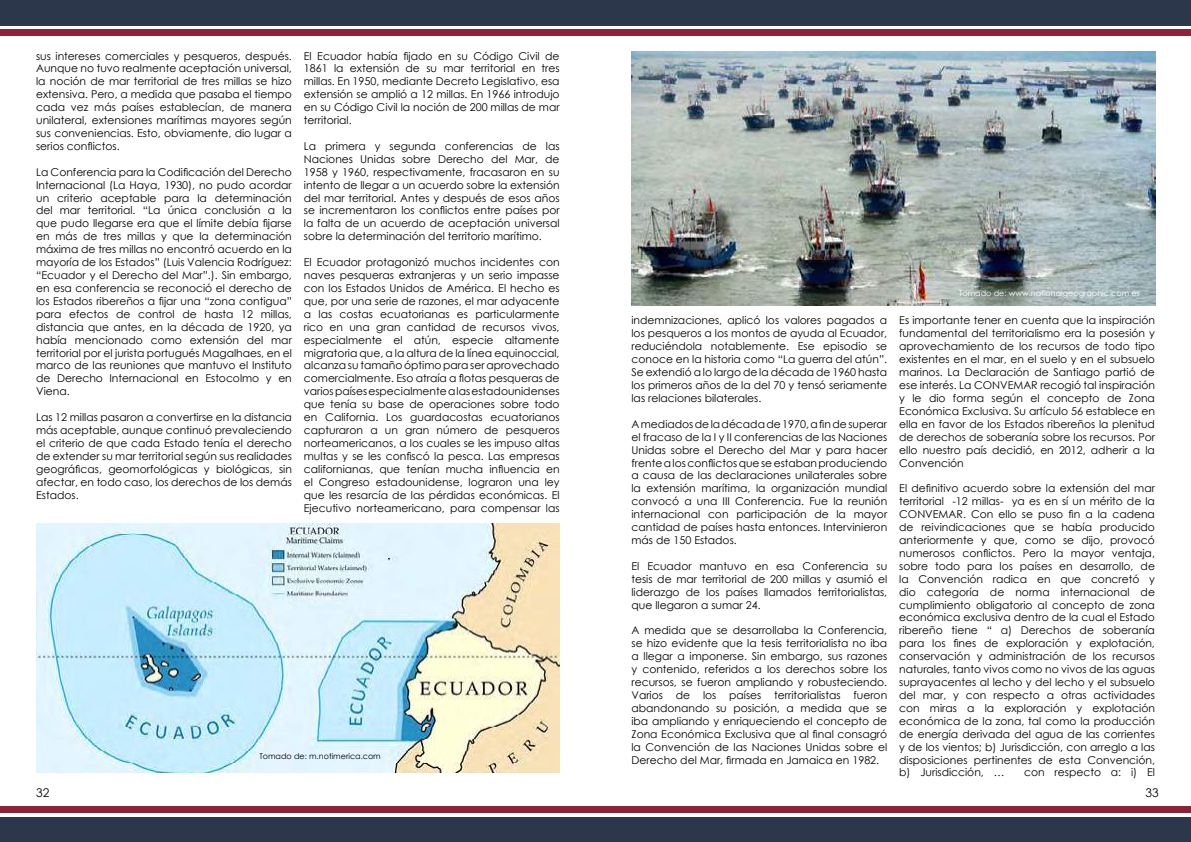
<style>
.page{position:relative;width:1191px;height:842px;background:#fff}
.page>*{position:absolute;margin:0;border:0;box-sizing:border-box;transform-origin:0 0}
.t1{font:12px "Century Gothic";color:#000}
.t2{font:10.8px/12.9px "Century Gothic";color:#000;text-align:justify}
.t3{font:8px "Century Gothic";color:#fff}
.t4{font:8px "Century Gothic";color:#000}
</style>
<div class="page">
<div style="left:0;top:0;width:596px;height:25px;background:#2c374b"></div>
<div style="left:596px;top:0;width:595px;height:25px;background:#2c374b"></div>
<div style="left:0;top:817px;width:597px;height:25px;background:#2c374b"></div>
<div style="left:596px;top:817px;width:595px;height:25px;background:#2c374b"></div>
<div style="left:0;top:30px;width:597px;height:6px;background:#902139"></div>
<div style="left:596px;top:30px;width:595px;height:6px;background:#902139"></div>
<div style="left:0;top:806px;width:596px;height:6px;background:#902139"></div>
<div style="left:596px;top:806px;width:595px;height:6px;background:#902139"></div>
<img style="left:36px;top:524px;width:523px;height:249px">
<img style="left:632px;top:51px;width:523px;height:254px">
<p class="t2" style="left:36px;top:49px;width:257px">sus intereses comerciales y pesqueros, después.<br>Aunque no tuvo realmente aceptación universal, la noción de mar territorial de tres millas se hizo extensiva. Pero, a medida que pasaba el tiempo cada vez más países establecían, de manera unilateral, extensiones marítimas mayores según sus conveniencias. Esto, obviamente, dio lugar a serios conflictos.</p>
<p class="t2" style="left:36px;top:165px;width:257px">La Conferencia para la Codificación del Derecho Internacional (La Haya, 1930), no pudo acordar un criterio aceptable para la determinación del mar territorial. “La única conclusión a la que pudo llegarse era que el límite debía fijarse en más de tres millas y que la determinación máxima de tres millas no encontró acuerdo en la mayoría de los Estados” (Luis Valencia Rodríguez: “Ecuador y el Derecho del Mar”.). Sin embargo, en esa conferencia se reconoció el derecho de los Estados ribereños a fijar una “zona contigua” para efectos de control de hasta 12 millas, distancia que antes, en la década de 1920, ya había mencionado como extensión del mar territorial por el jurista portugués Magalhaes, en el marco de las reuniones que mantuvo el Instituto de Derecho Internacional en Estocolmo y en Viena.</p>
<p class="t2" style="left:36px;top:411px;width:257px">Las 12 millas pasaron a convertirse en la distancia más aceptable, aunque continuó prevaleciendo el criterio de que cada Estado tenía el derecho de extender su mar territorial según sus realidades geográficas, geomorfológicas y biológicas, sin afectar, en todo caso, los derechos de los demás Estados.</p>
<p class="t2" style="left:304px;top:49px;width:257px">El Ecuador había fijado en su Código Civil de 1861 la extensión de su mar territorial en tres millas. En 1950, mediante Decreto Legislativo, esa extensión se amplió a 12 millas. En 1966 introdujo en su Código Civil la noción de 200 millas de mar territorial.</p>
<p class="t2" style="left:304px;top:139px;width:257px">La primera y segunda conferencias de las Naciones Unidas sobre Derecho del Mar, de 1958 y 1960, respectivamente, fracasaron en su intento de llegar a un acuerdo sobre la extensión del mar territorial. Antes y después de esos años se incrementaron los conflictos entre países por la falta de un acuerdo de aceptación universal sobre la determinación del territorio marítimo.</p>
<p class="t2" style="left:304px;top:256px;width:257px">El Ecuador protagonizó muchos incidentes con naves pesqueras extranjeras y un serio impasse con los Estados Unidos de América. El hecho es que, por una serie de razones, el mar adyacente a las costas ecuatorianas es particularmente rico en una gran cantidad de recursos vivos, especialmente el atún, especie altamente migratoria que, a la altura de la línea equinoccial, alcanza su tamaño óptimo para ser aprovechado comercialmente. Eso atraía a flotas pesqueras de varios países especialmente a las estadounidenses que tenía su base de operaciones sobre todo en California. Los guardacostas ecuatorianos capturaron a un gran número de pesqueros norteamericanos, a los cuales se les impuso altas multas y se les confiscó la pesca. Las empresas californianas, que tenían mucha influencia en el Congreso estadounidense, lograron una ley que les resarcía de las pérdidas económicas. El Ejecutivo norteamericano, para compensar las</p>
<p class="t4" style="left:259px;top:751px;width:123px">Tomado de: m.notimerica.com</p>
<p class="t2" style="left:631px;top:314px;width:257px">indemnizaciones, aplicó los valores pagados a los pesqueros a los montos de ayuda al Ecuador, reduciéndola notablemente. Ese episodio se conoce en la historia como “La guerra del atún”.<br>Se extendió a lo largo de la década de 1960 hasta los primeros años de la del 70 y tensó seriamente las relaciones bilaterales.</p>
<p class="t2" style="left:631px;top:417px;width:257px">A mediados de la década de 1970, a fin de superar el fracaso de la I y II conferencias de las Naciones Unidas sobre el Derecho del Mar y para hacer frente a los conflictos que se estaban produciendo a causa de las declaraciones unilaterales sobre la extensión marítima, la organización mundial convocó a una III Conferencia. Fue la reunión internacional con participación de la mayor cantidad de países hasta entonces. Intervinieron más de 150 Estados.</p>
<p class="t2" style="left:631px;top:559px;width:257px">El Ecuador mantuvo en esa Conferencia su tesis de mar territorial de 200 millas y asumió el liderazgo de los países llamados territorialistas, que llegaron a sumar 24.</p>
<p class="t2" style="left:631px;top:624px;width:257px">A medida que se desarrollaba la Conferencia, se hizo evidente que la tesis territorialista no iba a llegar a imponerse. Sin embargo, sus razones y contenido, referidos a los derechos sobre los recursos, se fueron ampliando y robusteciendo.<br>Varios de los países territorialistas fueron abandonando su posición, a medida que se iba ampliando y enriqueciendo el concepto de Zona Económica Exclusiva que al final consagró la Convención de las Naciones Unidas sobre el Derecho del Mar, firmada en Jamaica en 1982.</p>
<p class="t3" style="left:959px;top:287px;width:182px">Tomado de: www.nationalgeographic.com.es</p>
<p class="t2" style="left:899px;top:314px;width:257px">Es importante tener en cuenta que la inspiración fundamental del territorialismo era la posesión y aprovechamiento de los recursos de todo tipo existentes en el mar, en el suelo y en el subsuelo marinos. La Declaración de Santiago partió de ese interés. La CONVEMAR recogió tal inspiración y le dio forma según el concepto de Zona Económica Exclusiva. Su artículo 56 establece en ella en favor de los Estados ribereños la plenitud de derechos de soberanía sobre los recursos. Por ello nuestro país decidió, en 2012, adherir a la Convención</p>
<p class="t2" style="left:899px;top:482px;width:257px">El definitivo acuerdo sobre la extensión del mar territorial -12 millas- ya es en sí un mérito de la CONVEMAR. Con ello se puso fin a la cadena de reivindicaciones que se había producido anteriormente y que, como se dijo, provocó numerosos conflictos. Pero la mayor ventaja, sobre todo para los países en desarrollo, de la Convención radica en que concretó y dio categoría de norma internacional de cumplimiento obligatorio al concepto de zona económica exclusiva dentro de la cual el Estado ribereño tiene “ a) Derechos de soberanía para los fines de exploración y explotación, conservación y administración de los recursos naturales, tanto vivos como no vivos de las aguas suprayacentes al lecho y del lecho y el subsuelo del mar, y con respecto a otras actividades con miras a la exploración y explotación económica de la zona, tal como la producción de energía derivada del agua de las corrientes y de los vientos; b) Jurisdicción, con arreglo a las disposiciones pertinentes de esta Convención, b) Jurisdicción, …</p>
<p class="t2" style="left:1024px;top:766px;width:132px">con respecto a: i) El</p>
<p class="t1" style="left:36px;top:784px;width:15px">32</p>
<p class="t1" style="left:1145px;top:784px;width:15px">33</p>
</div>
